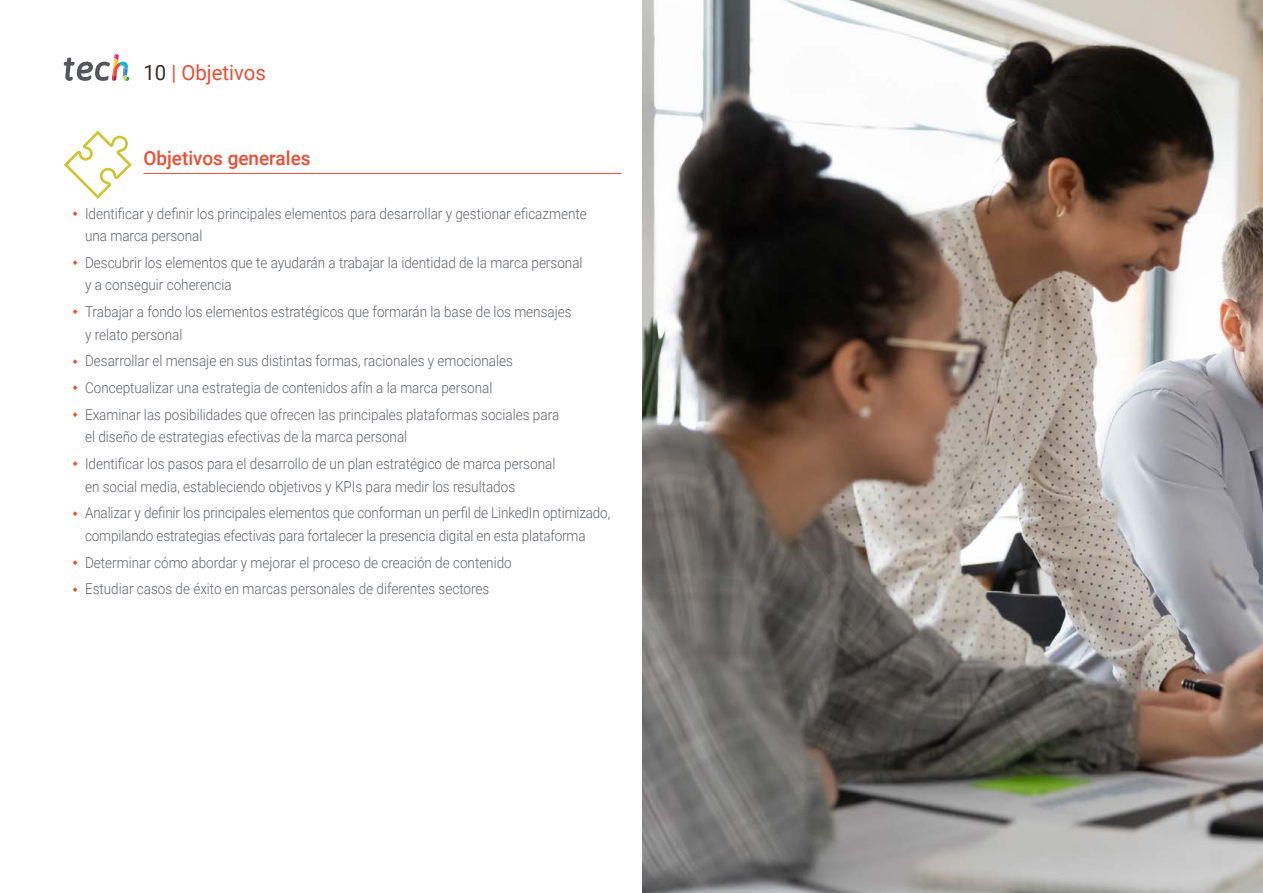
<style>
.page{position:relative;width:1263px;height:893px;background:#fff}
.page>*{position:absolute;margin:0;border:0;box-sizing:border-box;transform-origin:0 0}
.t1{font:21px "Roboto";color:#e94d36}
.t2{font:500 19.5px "Roboto";color:#e94d35}
.t3{font:300 15px/26.7px "Roboto";color:#61646a;scale:.9 1}
.s1{color:#312e20}
</style>
<div class="page">
<hr style="left:144px;top:173px;width:477px;height:1px;background:#e94d35">
<svg style="left:64px;top:131px;width:68px;height:68px"></svg>
<svg style="left:64px;top:54px;width:65px;height:27px"></svg>
<img style="left:642px;top:0;width:621px;height:893px">
<h1 class="t1" style="left:144px;top:57px;width:124px"><span class="s1">10</span> | Objetivos</h1>
<h2 class="t2" style="left:144px;top:144px;width:169px">Objetivos generales</h2>
<p class="t3" style="left:85px;top:201px;width:559px;line-height:22.5px">Identificar y definir los principales elementos para desarrollar y gestionar eficazmente una marca personal</p>
<p class="t3" style="left:85px;top:251px;width:554px;line-height:22.5px">Descubrir los elementos que te ayudarán a trabajar la identidad de la marca personal y a conseguir coherencia</p>
<p class="t3" style="left:85px;top:300px;width:542px;line-height:22.5px">Trabajar a fondo los elementos estratégicos que formarán la base de los mensajes y relato personal</p>
<p class="t3" style="left:85px;top:347px;width:528px">Desarrollar el mensaje en sus distintas formas, racionales y emocionales<br>Conceptualizar una estrategia de contenidos afín a la marca personal<br>Examinar las posibilidades que ofrecen las principales plataformas sociales para</p>
<p class="t3" style="left:85px;top:423px;width:524px">el diseño de estrategias efectivas de la marca personal<br>Identificar los pasos para el desarrollo de un plan estratégico de marca personal</p>
<p class="t3" style="left:85px;top:472px;width:585px">en social media, estableciendo objetivos y KPIs para medir los resultados<br>Analizar y definir los principales elementos que conforman un perfil de LinkedIn optimizado,</p>
<p class="t3" style="left:85px;top:522px;width:558px">compilando estrategias efectivas para fortalecer la presencia digital en esta plataforma<br>Determinar cómo abordar y mejorar el proceso de creación de contenido<br>Estudiar casos de éxito en marcas personales de diferentes sectores</p>
</div>
